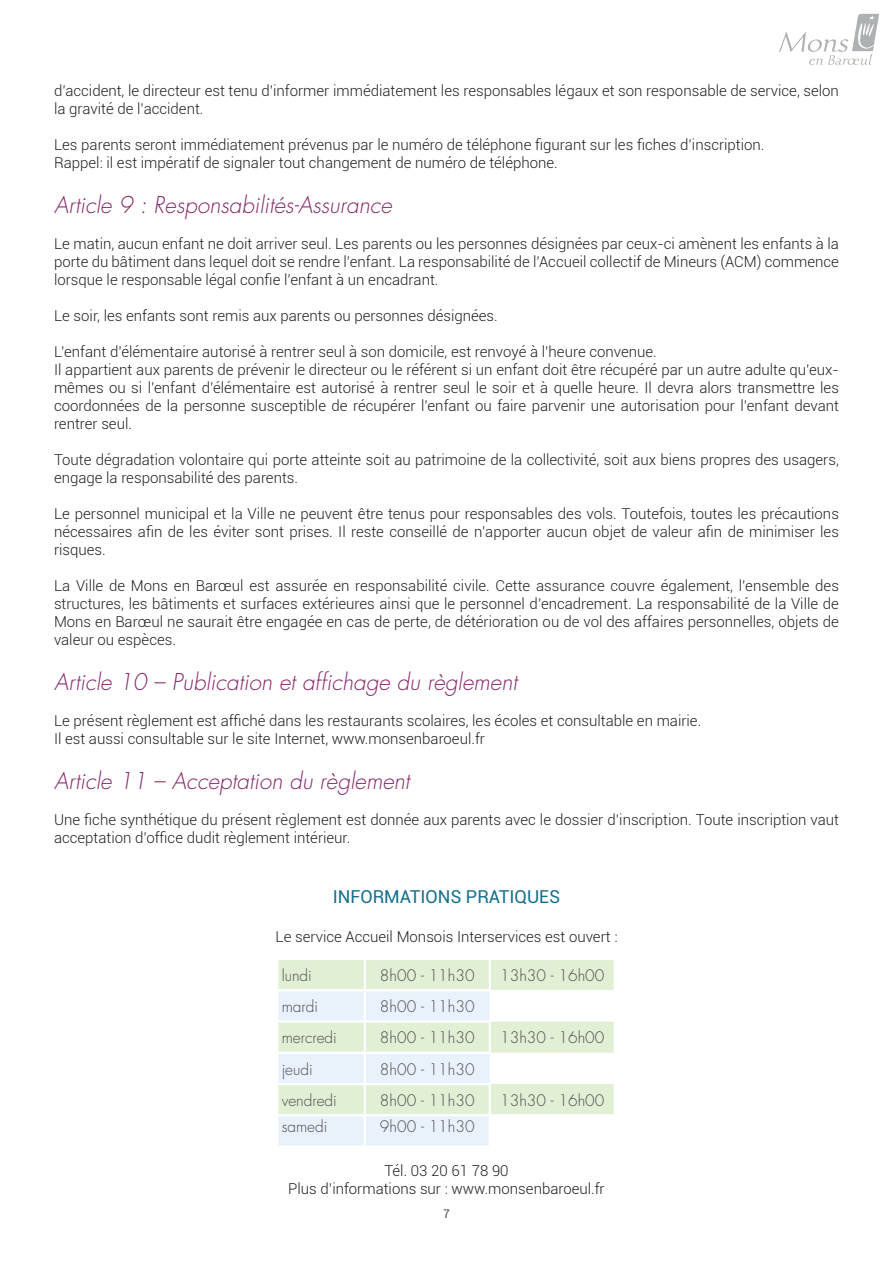
<style>
.page{position:relative;width:893px;height:1263px;background:#fff}
.page>*{position:absolute;margin:0;border:0;box-sizing:border-box;transform-origin:0 0}
.t1{font:italic 300 22.5px "Futura Std";color:#862769}
.t2{font:18px "Roboto";color:#16708d}
.t3{font:300 15.45px "Futura Std";color:#4b4c4d}
.t4{font:300 15px/18px "Roboto";color:#231f20}
.t5{font:12px "Roboto";color:#425159}
</style>
<div class="page">
<svg style="left:779px;top:14px;width:100px;height:51px"></svg>
<div style="left:278px;top:960px;width:336px;height:30px;background:#e1efd4"></div>
<svg style="left:278px;top:991px;width:336px;height:154px"></svg>
<hr style="left:364px;top:960px;width:2px;height:29px;background:#fff">
<hr style="left:489px;top:960px;width:2px;height:29px;background:#fff">
<hr style="left:276px;top:989px;width:89px;height:2px;background:#fff">
<hr style="left:365px;top:989px;width:126px;height:2px;background:#fff">
<hr style="left:364px;top:991px;width:2px;height:29px;background:#fff">
<hr style="left:276px;top:1020px;width:89px;height:2px;background:#fff">
<hr style="left:365px;top:1020px;width:126px;height:2px;background:#fff">
<hr style="left:364px;top:1022px;width:2px;height:30px;background:#fff">
<hr style="left:489px;top:1022px;width:2px;height:30px;background:#fff">
<hr style="left:276px;top:1052px;width:89px;height:2px;background:#fff">
<hr style="left:365px;top:1052px;width:126px;height:2px;background:#fff">
<hr style="left:364px;top:1054px;width:2px;height:29px;background:#fff">
<hr style="left:276px;top:1083px;width:89px;height:2px;background:#fff">
<hr style="left:365px;top:1083px;width:126px;height:2px;background:#fff">
<hr style="left:364px;top:1085px;width:2px;height:29px;background:#fff">
<hr style="left:489px;top:1085px;width:2px;height:29px;background:#fff">
<hr style="left:276px;top:1114px;width:89px;height:2px;background:#fff">
<hr style="left:365px;top:1114px;width:125px;height:2px;background:#fff">
<hr style="left:364px;top:1116px;width:2px;height:29px;background:#fff">
<hr style="left:490px;top:1114px;width:126px;height:2px;background:#fff">
<hr style="left:489px;top:1116px;width:2px;height:29px;background:#fff">
<p class="t4" style="left:54px;top:81px;width:786px">d’accident, le directeur est tenu d’informer immédiatement les responsables légaux et son responsable de service, selon la gravité de l’accident.</p>
<p class="t4" style="left:54px;top:135px;width:712px">Les parents seront immédiatement prévenus par le numéro de téléphone figurant sur les fiches d’inscription.<br>Rappel: il est impératif de signaler tout changement de numéro de téléphone.</p>
<h1 class="t1" style="left:54px;top:191px;width:339px">Article 9 : Responsabilités-Assurance</h1>
<p class="t4" style="left:54px;top:234px;width:786px;text-align:justify">Le matin, aucun enfant ne doit arriver seul. Les parents ou les personnes désignées par ceux-ci amènent les enfants à la porte du bâtiment dans lequel doit se rendre l’enfant. La responsabilité de l’Accueil collectif de Mineurs (ACM) commence lorsque le responsable légal confie l’enfant à un encadrant.</p>
<p class="t4" style="left:54px;top:306px;width:445px">Le soir, les enfants sont remis aux parents ou personnes désignées.</p>
<p class="t4" style="left:54px;top:342px;width:786px">L’enfant d’élémentaire autorisé à rentrer seul à son domicile, est renvoyé à l’heure convenue.<br>Il appartient aux parents de prévenir le directeur ou le référent si un enfant doit être récupéré par un autre adulte qu’eux&shy;mêmes ou si l’enfant d’élémentaire est autorisé à rentrer seul le soir et à quelle heure. Il devra alors transmettre les coordonnées de la personne susceptible de récupérer l’enfant ou faire parvenir une autorisation pour l’enfant devant rentrer seul.</p>
<p class="t4" style="left:54px;top:450px;width:786px">Toute dégradation volontaire qui porte atteinte soit au patrimoine de la collectivité, soit aux biens propres des usagers, engage la responsabilité des parents.</p>
<p class="t4" style="left:54px;top:504px;width:786px;text-align:justify">Le personnel municipal et la Ville ne peuvent être tenus pour responsables des vols. Toutefois, toutes les précautions nécessaires afin de les éviter sont prises. Il reste conseillé de n’apporter aucun objet de valeur afin de minimiser les risques.</p>
<p class="t4" style="left:54px;top:576px;width:786px;text-align:justify">La Ville de Mons en Barœul est assurée en responsabilité civile. Cette assurance couvre également, l’ensemble des structures, les bâtiments et surfaces extérieures ainsi que le personnel d’encadrement. La responsabilité de la Ville de Mons en Barœul ne saurait être engagée en cas de perte, de détérioration ou de vol des affaires personnelles, objets de valeur ou espèces.</p>
<h1 class="t1" style="left:54px;top:668px;width:465px">Article 10 – Publication et affichage du règlement</h1>
<p class="t4" style="left:54px;top:711px;width:649px">Le présent règlement est affiché dans les restaurants scolaires, les écoles et consultable en mairie.<br>Il est aussi consultable sur le site Internet, www.monsenbaroeul.fr</p>
<h1 class="t1" style="left:54px;top:767px;width:357px">Article 11 – Acceptation du règlement</h1>
<p class="t4" style="left:54px;top:810px;width:786px">Une fiche synthétique du présent règlement est donnée aux parents avec le dossier d’inscription. Toute inscription vaut acceptation d’office dudit règlement intérieur.</p>
<p class="t2" style="left:333px;top:884px;width:229px">INFORMATIONS PRATIQUES</p>
<p class="t4" style="left:275px;top:927px;width:344px">Le service Accueil Monsois Interservices est ouvert :</p>
<p class="t3" style="left:282px;top:966px;width:32px">lundi</p>
<p class="t3" style="left:380px;top:966px;width:96px">8h00 - 11h30</p>
<p class="t3" style="left:500px;top:966px;width:106px">13h30 - 16h00</p>
<p class="t3" style="left:282px;top:997px;width:38px">mardi</p>
<p class="t3" style="left:380px;top:997px;width:96px">8h00 - 11h30</p>
<p class="t3" style="left:282px;top:1028px;width:57px">mercredi</p>
<p class="t3" style="left:380px;top:1028px;width:96px">8h00 - 11h30</p>
<p class="t3" style="left:500px;top:1028px;width:106px">13h30 - 16h00</p>
<p class="t3" style="left:282px;top:1060px;width:33px">jeudi</p>
<p class="t3" style="left:380px;top:1060px;width:96px">8h00 - 11h30</p>
<p class="t3" style="left:282px;top:1091px;width:57px">vendredi</p>
<p class="t3" style="left:380px;top:1091px;width:96px">8h00 - 11h30</p>
<p class="t3" style="left:500px;top:1091px;width:106px">13h30 - 16h00</p>
<p class="t3" style="left:282px;top:1117px;width:47px">samedi</p>
<p class="t3" style="left:380px;top:1117px;width:96px">9h00 - 11h30</p>
<p class="t4" style="left:288px;top:1161px;width:318px;text-align:center">Tél. 03 20 61 78 90<br>Plus d’informations sur : www.monsenbaroeul.fr</p>
<p class="t5" style="left:443px;top:1205px;width:8px">7</p>
</div>
